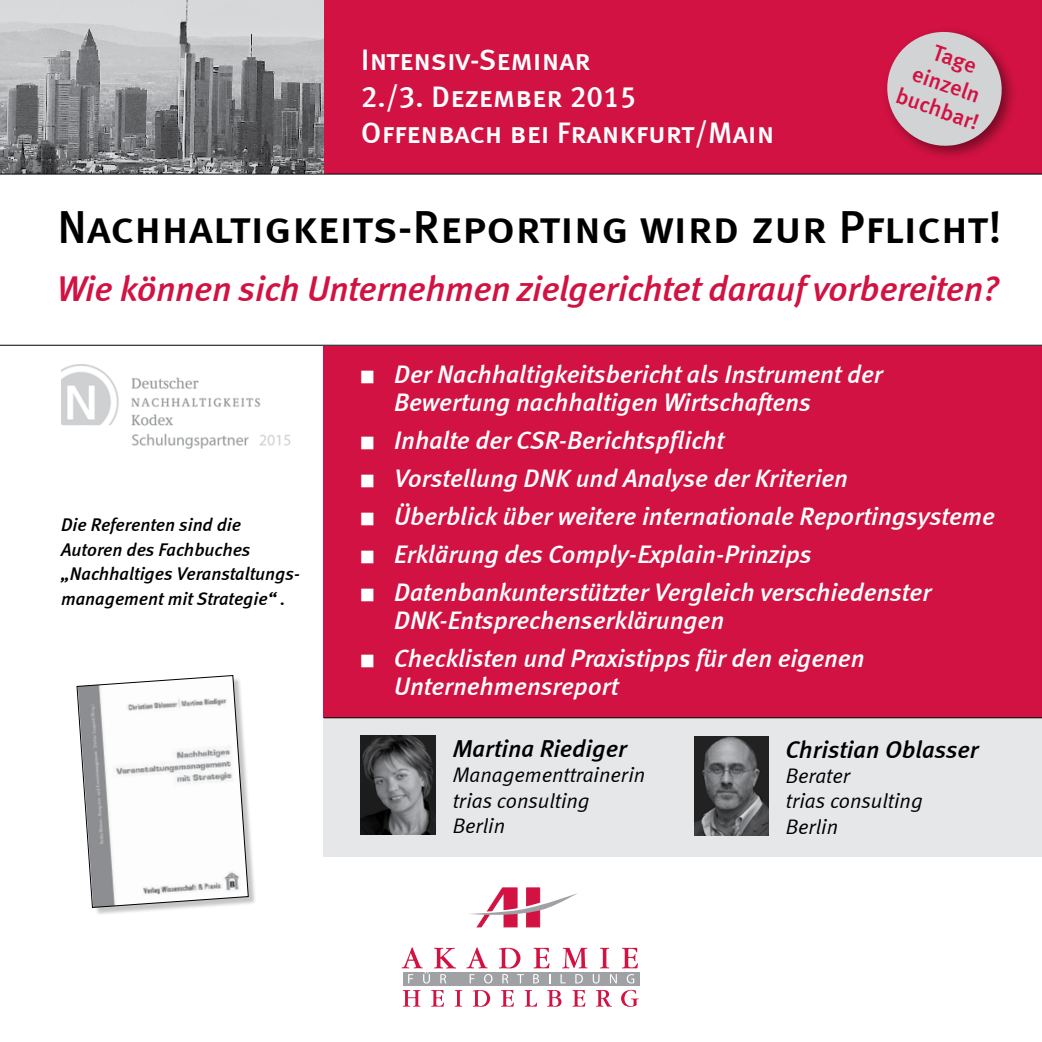
<style>
.page{position:relative;width:1042px;height:1042px;background:#fff}
.page>*{position:absolute;margin:0;border:0;box-sizing:border-box;transform-origin:0 0}
.t1{font:46.38px "Meta Medium LF Caps";letter-spacing:-.005em;color:#000}
.t2{font:italic 35.88px "Meta Medium LF";letter-spacing:-.01em;color:#d11242}
.t3{font:29.75px/36.8px "Meta Medium LF Caps";color:#fff}
.t4{font:italic 25.38px/28px "Meta Medium LF";color:#fff}
.t5{font:italic 24.5px "Meta Medium LF";color:#000}
.t6{font:22.75px/26.2px "Meta Medium LF";color:#d11242;text-align:center}
.t7{font:italic 21px/25.2px "Meta Normal LF";color:#000}
.t8{font:italic 18.38px/24.5px "Meta Medium LF";color:#000}
</style>
<div class="page">
<div style="left:324px;top:0;width:718px;height:174px;background:#d11242"></div>
<div style="left:324px;top:346px;width:718px;height:371px;background:#d11242"></div>
<svg style="left:469px;top:888px;width:108px;height:39px"></svg>
<svg style="left:403px;top:990px;width:17px;height:16px"></svg>
<svg style="left:431px;top:990px;width:13px;height:16px"></svg>
<svg style="left:455px;top:990px;width:7px;height:16px"></svg>
<svg style="left:473px;top:990px;width:17px;height:16px"></svg>
<svg style="left:501px;top:990px;width:13px;height:16px"></svg>
<svg style="left:524px;top:990px;width:13px;height:16px"></svg>
<svg style="left:547px;top:990px;width:14px;height:16px"></svg>
<svg style="left:572px;top:990px;width:13px;height:16px"></svg>
<svg style="left:596px;top:990px;width:15px;height:16px"></svg>
<svg style="left:621px;top:990px;width:18px;height:17px"></svg>
<svg style="left:466px;top:947px;width:22px;height:21px"></svg>
<svg style="left:499px;top:948px;width:21px;height:20px"></svg>
<svg style="left:533px;top:948px;width:16px;height:20px"></svg>
<svg style="left:562px;top:948px;width:25px;height:20px"></svg>
<svg style="left:600px;top:948px;width:9px;height:20px"></svg>
<svg style="left:622px;top:948px;width:16px;height:20px"></svg>
<div style="left:403px;top:972px;width:236px;height:13px;background:#9fa1a4"></div>
<svg style="left:401px;top:947px;width:55px;height:36px"></svg>
<svg style="left:470px;top:974px;width:4px;height:9px"></svg>
<svg style="left:484px;top:974px;width:8px;height:9px"></svg>
<svg style="left:502px;top:974px;width:6px;height:9px"></svg>
<svg style="left:517px;top:974px;width:7px;height:9px"></svg>
<svg style="left:533px;top:974px;width:6px;height:9px"></svg>
<svg style="left:560px;top:974px;width:6px;height:9px"></svg>
<svg style="left:575px;top:974px;width:8px;height:9px"></svg>
<svg style="left:593px;top:974px;width:6px;height:9px"></svg>
<svg style="left:610px;top:974px;width:7px;height:9px"></svg>
<svg style="left:627px;top:974px;width:7px;height:9px"></svg>
<img style="left:0;top:0;width:324px;height:174px">
<hr style="left:0;top:174px;width:1042px;height:1px;background:#000">
<div style="left:324px;top:718px;width:718px;height:138px;background:#e6e7e8"></div>
<img style="left:361px;top:735px;width:74px;height:99px">
<img style="left:694px;top:736px;width:74px;height:99px">
<div style="left:881px;top:26px;width:136px;height:136px;background:#000;opacity:.44"></div>
<svg style="left:882px;top:28px;width:124px;height:122px"></svg>
<hr style="left:0;top:345px;width:1042px;height:1px;background:#000">
<hr style="left:324px;top:717px;width:718px;height:1px;background:#000">
<div style="left:79px;top:677px;width:178px;height:239px;background:#000;opacity:.23"></div>
<svg style="left:77px;top:675px;width:171px;height:232px"></svg>
<img style="left:61px;top:365px;width:230px;height:84px">
<p class="t3" style="left:361px;top:41px;width:415px">Intensiv-Seminar<br>2./3. Dezember 2015<br>Offenbach bei Frankfurt/Main</p>
<p class="t6" style="left:918px;top:32px;width:88px;rotate:19deg">Tage einzeln buchbar!</p>
<h1 class="t1" style="left:57px;top:200px;width:946px">Nachhaltigkeits-Reporting wird zur Pflicht!</h1>
<h2 class="t2" style="left:57px;top:267px;width:943px">Wie können sich Unternehmen zielgerichtet darauf vorbereiten?</h2>
<p class="t8" style="left:61px;top:512px;width:241px">Die Referenten sind die<br>Autoren des Fachbuches „Nachhaltiges Veranstaltungs&shy;management mit Strategie“ .</p>
<p class="t4" style="left:394px;top:360px;width:490px;text-indent:-33px">■ Der Nachhaltigkeitsbericht als Instrument der<br>Bewertung nachhaltigen Wirtschaftens</p>
<p class="t4" style="left:361px;top:426px;width:365px">■ Inhalte der CSR-Berichtspflicht</p>
<p class="t4" style="left:361px;top:464px;width:489px">■ Vorstellung DNK und Analyse der Kriterien</p>
<p class="t4" style="left:361px;top:501px;width:635px">■ Überblick über weitere internationale Reportingsysteme</p>
<p class="t4" style="left:361px;top:539px;width:452px">■ Erklärung des Comply-Explain-Prinzips</p>
<p class="t4" style="left:394px;top:577px;width:539px;text-indent:-33px">■ Datenbankunterstützter Vergleich verschiedenster<br>DNK-Entsprechenserklärungen</p>
<p class="t4" style="left:394px;top:643px;width:472px;text-indent:-33px">■ Checklisten und Praxistipps für den eigenen<br>Unternehmensreport</p>
<p class="t5" style="left:453px;top:734px;width:176px">Martina Riediger</p>
<p class="t7" style="left:453px;top:762px;width:194px">Managementtrainerin trias consulting<br>Berlin</p>
<p class="t5" style="left:786px;top:735px;width:194px">Christian Oblasser</p>
<p class="t7" style="left:786px;top:763px;width:138px">Berater<br>trias consulting<br>Berlin</p>
</div>
